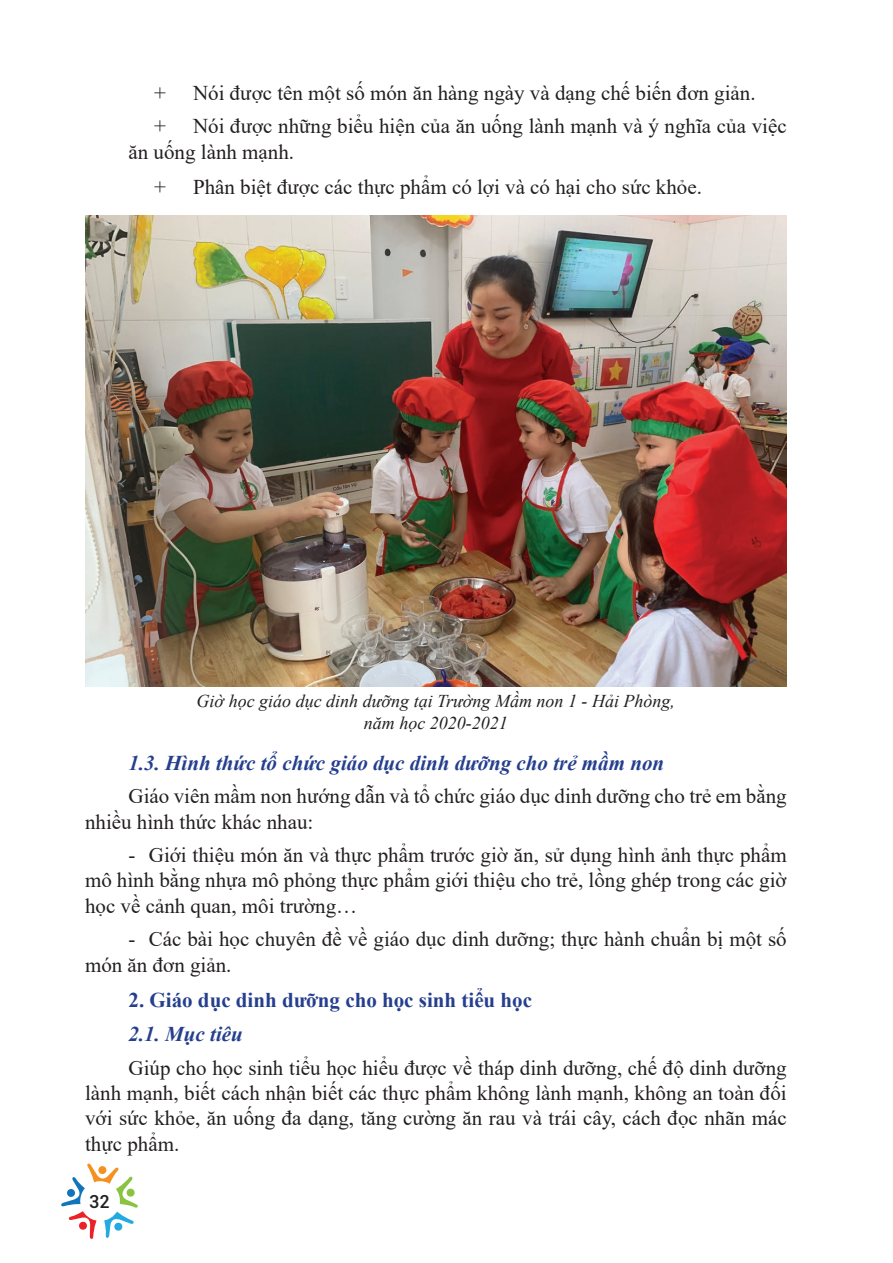
<style>
.page{position:relative;width:893px;height:1263px;background:#fff}
.page>*{position:absolute;margin:0;border:0;box-sizing:border-box;transform-origin:0 0}
.t1{font:21px/25.2px "Times New Roman";color:#231f20}
.t2{font:italic 700 21px "Times New Roman";color:#253f8e}
.t3{font:700 21px "Times New Roman";color:#253f8e}
.t4{font:italic 18px/21.6px "Times New Roman";color:#231f20;text-align:center}
.t5{font:500 18px "Roboto";color:#231f20}
</style>
<div class="page">
<svg style="left:61px;top:1163px;width:77px;height:76px"></svg>
<img style="left:85px;top:215px;width:701px;height:472px">
<p class="t1" style="left:154px;top:79px;width:13px">+</p>
<p class="t1" style="left:193px;top:79px;width:564px">Nói được tên một số món ăn hàng ngày và dạng chế biến đơn giản.</p>
<p class="t1" style="left:154px;top:113px;width:13px">+</p>
<p class="t1" style="left:129px;top:113px;width:660px;text-indent:64px">Nói được những biểu hiện của ăn uống lành mạnh và ý nghĩa của việc ăn uống lành mạnh.</p>
<p class="t1" style="left:154px;top:174px;width:13px">+</p>
<p class="t1" style="left:193px;top:174px;width:510px">Phân biệt được các thực phẩm có lợi và có hại cho sức khỏe.</p>
<p class="t4" style="left:197px;top:690px;width:480px">Giờ học giáo dục dinh dưỡng tại Trường Mầm non 1 - Hải Phòng, năm học 2020-2021</p>
<p class="t2" style="left:129px;top:748px;width:537px">1.3. Hình thức tổ chức giáo dục dinh dưỡng cho trẻ mầm non</p>
<p class="t1" style="left:85px;top:783px;width:703px;text-indent:43px">Giáo viên mầm non hướng dẫn và tổ chức giáo dục dinh dưỡng cho trẻ em bằng nhiều hình thức khác nhau:</p>
<p class="t1" style="left:85px;top:842px;width:703px;text-align:justify;text-indent:43px">- Giới thiệu món ăn và thực phẩm trước giờ ăn, sử dụng hình ảnh thực phẩm mô hình bằng nhựa mô phỏng thực phẩm giới thiệu cho trẻ, lồng ghép trong các giờ học về cảnh quan, môi trường…</p>
<p class="t1" style="left:85px;top:926px;width:703px;text-indent:43px">- Các bài học chuyên đề về giáo dục dinh dưỡng; thực hành chuẩn bị một số món ăn đơn giản.</p>
<p class="t3" style="left:129px;top:985px;width:405px">2. Giáo dục dinh dưỡng cho học sinh tiểu học</p>
<p class="t2" style="left:129px;top:1019px;width:116px">2.1. Mục tiêu</p>
<p class="t1" style="left:85px;top:1054px;width:703px;text-align:justify;text-indent:43px">Giúp cho học sinh tiểu học hiểu được về tháp dinh dưỡng, chế độ dinh dưỡng lành mạnh, biết cách nhận biết các thực phẩm không lành mạnh, không an toàn đối với sức khỏe, ăn uống đa dạng, tăng cường ăn rau và trái cây, cách đọc nhãn mác thực phẩm.</p>
<p class="t5" style="left:89px;top:1188px;width:22px">32</p>
</div>
